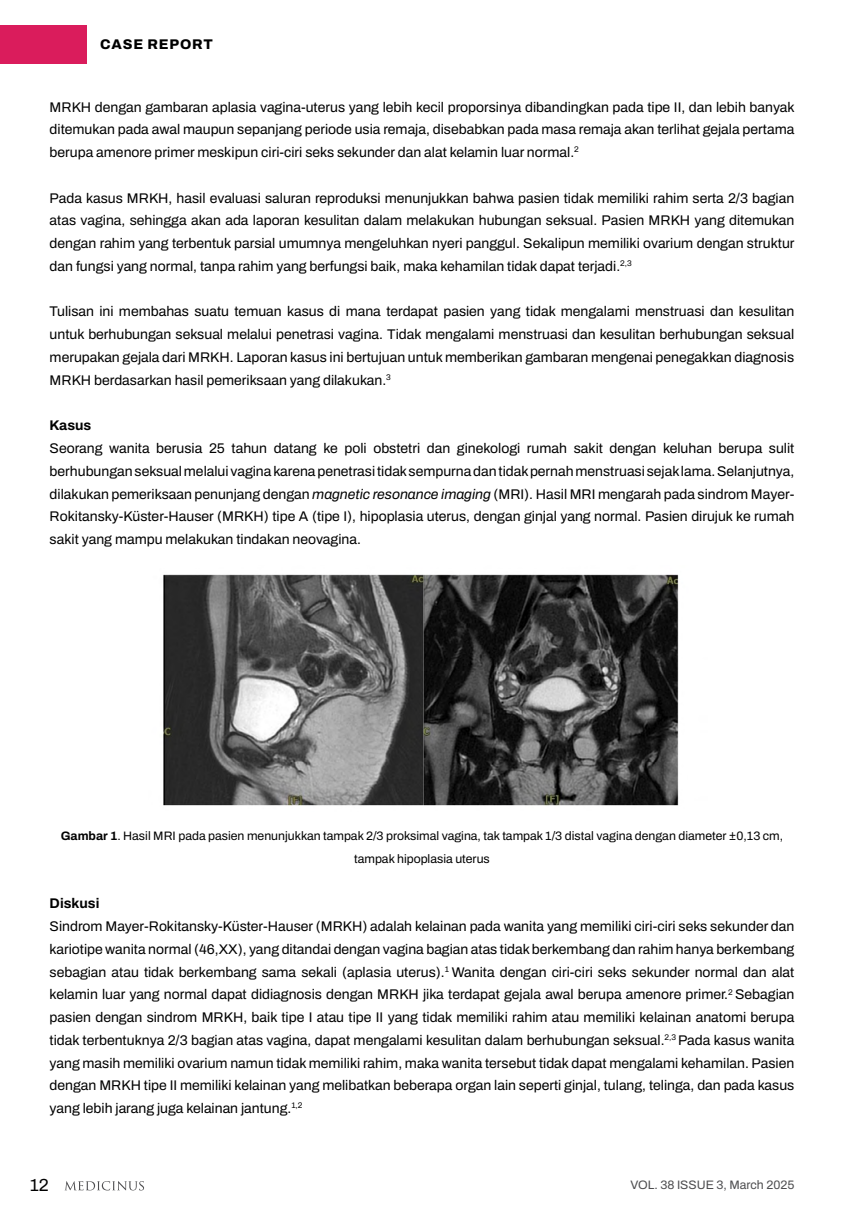
<style>
.page{position:relative;width:844px;height:1216px;background:#fff}
.page>*{position:absolute;margin:0;border:0;box-sizing:border-box;transform-origin:0 0}
.t1{font:600 17.5px "Archivo";color:#000}
.t2{font:600 14px/22.8px "Archivo";color:#000;text-align:justify}
.t3{font:700 14px "Archivo";color:#000}
.t4{font:800 14px "Archivo";letter-spacing:.06em;color:#000}
.t5{font:600 12.25px/22.8px "Archivo";color:#000;text-align:center}
.t6{font:600 12.25px "Archivo";color:#4d4d4f}
.s1{font-weight:400;font-style:italic}
.s2{font-weight:700}
</style>
<div class="page">
<svg style="left:65px;top:1181px;width:79px;height:9px"></svg>
<div style="left:0;top:25px;width:86px;height:39px;background:#da1c5c"></div>
<img style="left:163px;top:574px;width:516px;height:232px">
<p class="t4" style="left:100px;top:33px;width:114px">CASE REPORT</p>
<p class="t2" style="left:50px;top:95px;width:746px">MRKH dengan gambaran aplasia vagina-uterus yang lebih kecil proporsinya dibandingkan pada tipe II, dan lebih banyak ditemukan pada awal maupun sepanjang periode usia remaja, disebabkan pada masa remaja akan terlihat gejala pertama berupa amenore primer meskipun ciri-ciri seks sekunder dan alat kelamin luar normal.<sup>2</sup></p>
<p class="t2" style="left:50px;top:186px;width:746px">Pada kasus MRKH, hasil evaluasi saluran reproduksi menunjukkan bahwa pasien tidak memiliki rahim serta 2/3 bagian atas vagina, sehingga akan ada laporan kesulitan dalam melakukan hubungan seksual. Pasien MRKH yang ditemukan dengan rahim yang terbentuk parsial umumnya mengeluhkan nyeri panggul. Sekalipun memiliki ovarium dengan struktur dan fungsi yang normal, tanpa rahim yang berfungsi baik, maka kehamilan tidak dapat terjadi.<sup>2,3</sup></p>
<p class="t2" style="left:50px;top:300px;width:746px">Tulisan ini membahas suatu temuan kasus di mana terdapat pasien yang tidak mengalami menstruasi dan kesulitan untuk berhubungan seksual melalui penetrasi vagina. Tidak mengalami menstruasi dan kesulitan berhubungan seksual merupakan gejala dari MRKH. Laporan kasus ini bertujuan untuk memberikan gambaran mengenai penegakkan diagnosis MRKH berdasarkan hasil pemeriksaan yang dilakukan.<sup>3</sup></p>
<p class="t3" style="left:50px;top:415px;width:43px">Kasus</p>
<p class="t2" style="left:50px;top:437px;width:746px">Seorang wanita berusia 25 tahun datang ke poli obstetri dan ginekologi rumah sakit dengan keluhan berupa sulit berhubungan seksual melalui vagina karena penetrasi tidak sempurna dan tidak pernah menstruasi sejak lama. Selanjutnya, dilakukan pemeriksaan penunjang dengan <span class="s1">magnetic resonance imaging</span> (MRI). Hasil MRI mengarah pada sindrom Mayer-Rokitansky-Küster-Hauser (MRKH) tipe A (tipe I), hipoplasia uterus, dengan ginjal yang normal. Pasien dirujuk ke rumah sakit yang mampu melakukan tindakan neovagina.</p>
<p class="t5" style="left:61px;top:824px;width:723px"><span class="s2">Gambar 1</span>. Hasil MRI pada pasien menunjukkan tampak 2/3 proksimal vagina, tak tampak 1/3 distal vagina dengan diameter ±0,13 cm, tampak hipoplasia uterus</p>
<p class="t3" style="left:50px;top:892px;width:51px">Diskusi</p>
<p class="t2" style="left:50px;top:914px;width:746px">Sindrom Mayer-Rokitansky-Küster-Hauser (MRKH) adalah kelainan pada wanita yang memiliki ciri-ciri seks sekunder dan kariotipe wanita normal (46,XX), yang ditandai dengan vagina bagian atas tidak berkembang dan rahim hanya berkembang sebagian atau tidak berkembang sama sekali (aplasia uterus).<sup>1</sup> Wanita dengan ciri-ciri seks sekunder normal dan alat kelamin luar yang normal dapat didiagnosis dengan MRKH jika terdapat gejala awal berupa amenore primer.<sup>2</sup> Sebagian pasien dengan sindrom MRKH, baik tipe I atau tipe II yang tidak memiliki rahim atau memiliki kelainan anatomi berupa tidak terbentuknya 2/3 bagian atas vagina, dapat mengalami kesulitan dalam berhubungan seksual.<sup>2,3</sup> Pada kasus wanita yang masih memiliki ovarium namun tidak memiliki rahim, maka wanita tersebut tidak dapat mengalami kehamilan. Pasien dengan MRKH tipe II memiliki kelainan yang melibatkan beberapa organ lain seperti ginjal, tulang, telinga, dan pada kasus yang lebih jarang juga kelainan jantung.<sup>1,2</sup></p>
<p class="t1" style="left:30px;top:1171px;width:21px">12</p>
<p class="t6" style="left:630px;top:1175px;width:165px">VOL. 38 ISSUE 3, March 2025</p>
</div>
